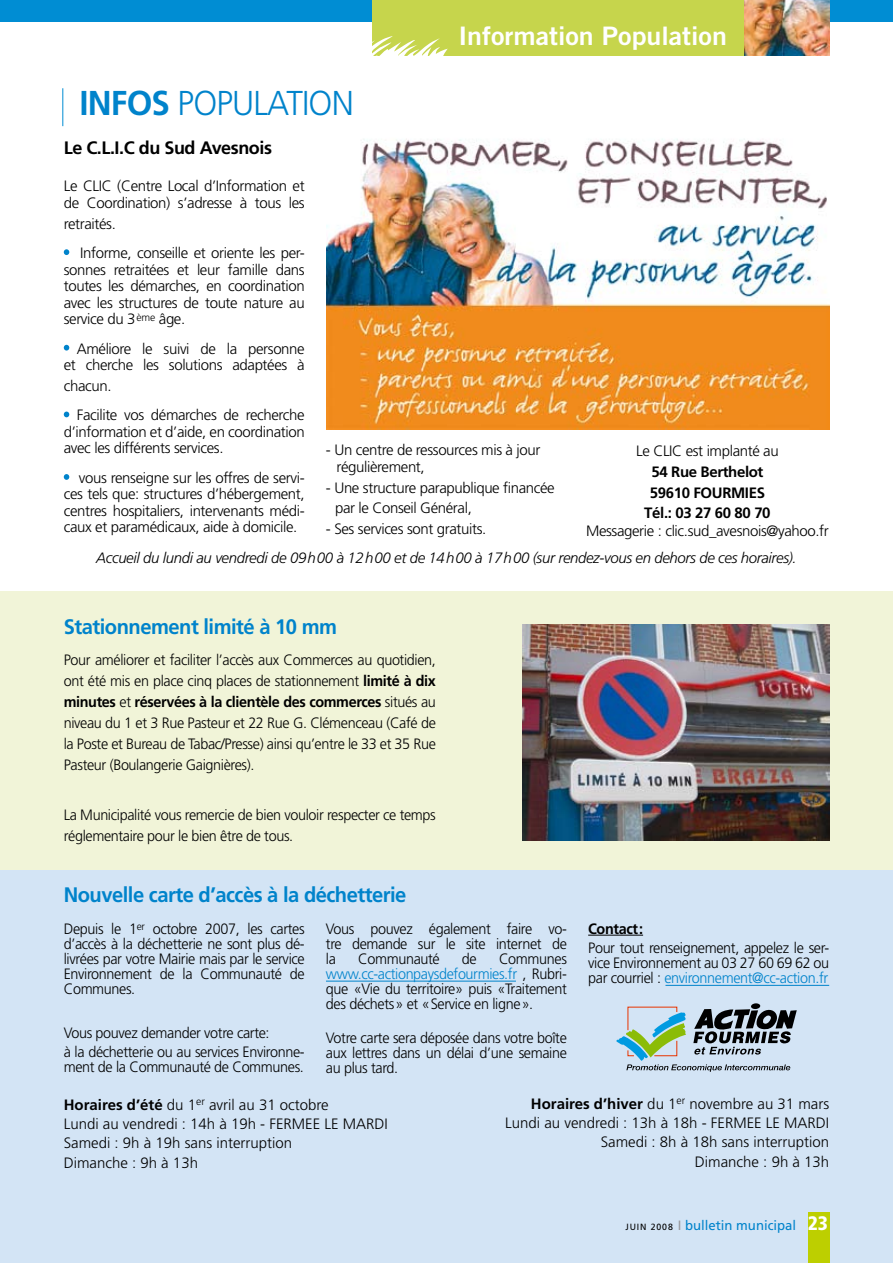
<style>
.page{position:relative;width:893px;height:1263px;background:#fff}
.page>*{position:absolute;margin:0;border:0;box-sizing:border-box;transform-origin:0 0}
.t1{font:300 34.5px "Frutiger";letter-spacing:-.025em;color:#0083cb;scale:.96 1}
.t2{font:25.5px "Trade Gothic Bold Two";color:#fff;scale:1.05 1}
.t3{font:700 21px "Frutiger";letter-spacing:-.025em;color:#0083cb;scale:.96 1}
.t4{font:700 18px "Frutiger";letter-spacing:-.025em;color:#000}
.t5{font:300 15px/15px "Frutiger";letter-spacing:-.025em;color:#000;text-align:justify;scale:.96 1}
.t6{font:300 15px/16.5px "Frutiger";letter-spacing:-.025em;color:#000}
.t7{font:300 15px/19.2px "Frutiger";color:#000}
.t8{font:italic 300 15px "Frutiger";letter-spacing:-.025em;color:#000}
.t9{font:700 15px/20.7px "Frutiger";letter-spacing:-.025em;color:#000;text-align:center}
.t10{font:700 15px "Frutiger";letter-spacing:-.025em;color:#000;scale:.96 1}
.t11{font:13.5px "Frutiger";color:#0083cb}
.s1{font-weight:700}
.s2{color:#0083cb}
.s3{font-size:9px;color:#000}
.s4{color:#97979b}
.s5{font-weight:900;font-stretch:condensed;font-size:19.5px;color:#fff}
</style>
<div class="page">
<img style="left:326px;top:139px;width:504px;height:291px">
<div style="left:0;top:870px;width:893px;height:393px;background:#d3e4f5"></div>
<div style="left:808px;top:1212px;width:21px;height:51px;background:#bdcf00"></div>
<div style="left:0;top:0;width:893px;height:22px;background:#008dd3"></div>
<div style="left:372px;top:0;width:446px;height:55px;background:#c6d54c"></div>
<svg style="left:372px;top:36px;width:76px;height:20px"></svg>
<hr style="left:62px;top:88px;width:1px;height:38px;background:#008dd3">
<div style="left:751px;top:1003px;width:9px;height:6px;background:#000;border-radius:50%"></div>
<svg style="left:616px;top:1006px;width:181px;height:66px"></svg>
<svg style="left:64px;top:249px;width:5px;height:6px"></svg>
<svg style="left:64px;top:345px;width:5px;height:6px"></svg>
<svg style="left:64px;top:412px;width:5px;height:5px"></svg>
<svg style="left:64px;top:474px;width:5px;height:6px"></svg>
<hr style="left:588px;top:935px;width:55px;height:1px;background:#000">
<img style="left:744px;top:0;width:85px;height:55px">
<div style="left:0;top:592px;width:893px;height:278px;background:#f1f4d8"></div>
<img style="left:523px;top:624px;width:306px;height:216px">
<hr style="left:665px;top:985px;width:164px;height:1px;background:#0083cb">
<hr style="left:326px;top:981px;width:190px;height:1px;background:#0083cb">
<h2 class="t2" style="left:458px;top:20px;width:257px">Information Population</h2>
<h1 class="t1" style="left:80px;top:83px;width:287px"><span class="s1">INFOS</span> POPULATION</h1>
<p class="t4" style="left:64px;top:137px;width:210px">Le C.L.I.C du Sud Avesnois</p>
<p class="t6" style="left:64px;top:178px;width:242px">Le CLIC (Centre Local d’Information et de Coordination) s’adresse à tous les</p>
<p class="t6" style="left:80px;top:209px;width:226px;line-height:29.5px;text-indent:-16px">retraités.<br>Informe, conseille et oriente les per-</p>
<p class="t6" style="left:64px;top:261px;width:242px;text-align:justify">sonnes retraitées et leur famille dans toutes les démarches, en coordination avec les structures de toute nature au service du 3<sup>ème</sup> âge.</p>
<p class="t6" style="left:64px;top:340px;width:242px;text-align:right">Améliore le suivi de la personne et cherche les solutions adaptées à</p>
<p class="t6" style="left:77px;top:371px;width:229px;line-height:29.5px;text-indent:-13px">chacun.<br>Facilite vos démarches de recherche</p>
<p class="t6" style="left:64px;top:423px;width:242px">d’information et d’aide, en coordination avec les différents services.</p>
<p class="t6" style="left:64px;top:469px;width:242px;text-align:justify;text-indent:15px">vous renseigne sur les offres de servi&shy;ces tels que: structures d’hébergement, centres hospitaliers, intervenants médi&shy;caux et paramédicaux, aide à domicile.</p>
<p class="t6" style="left:337px;top:442px;width:205px;text-indent:-11px">- Un centre de ressources mis à jour régulièrement,</p>
<p class="t6" style="left:335px;top:477px;width:221px;line-height:20.7px;text-indent:-9px">- Une structure parapublique financée par le Conseil Général,</p>
<p class="t6" style="left:326px;top:521px;width:162px">- Ses services sont gratuits.</p>
<p class="t6" style="left:636px;top:442px;width:144px">Le CLIC est implanté au</p>
<p class="t9" style="left:644px;top:461px;width:128px">54 Rue Berthelot<br>59610 FOURMIES<br>Tél.: 03 27 60 80 70</p>
<p class="t6" style="left:586px;top:523px;width:244px">Messagerie : clic.sud_avesnois@yahoo.fr</p>
<p class="t8" style="left:96px;top:549px;width:702px">Accueil du lundi au vendredi de 09h00 à 12h00 et de 14h00 à 17h00 (sur rendez-vous en dehors de ces horaires).</p>
<h3 class="t3" style="left:64px;top:614px;width:286px">Stationnement limité à 10 mm</h3>
<p class="t5" style="left:64px;top:649px;width:389px;line-height:21px">Pour améliorer et faciliter l’accès aux Commerces au quotidien, ont été mis en place cinq places de stationnement <span class="s1">limité à dix minutes</span> et <span class="s1">réservées à la clientèle des commerces</span> situés au niveau du 1 et 3 Rue Pasteur et 22 Rue G. Clémenceau (Café de la Poste et Bureau de Tabac/Presse) ainsi qu’entre le 33 et 35 Rue Pasteur (Boulangerie Gaignières).</p>
<p class="t5" style="left:64px;top:804px;width:389px;line-height:21px">La Municipalité vous remercie de bien vouloir respecter ce temps réglementaire pour le bien être de tous.</p>
<h3 class="t3" style="left:64px;top:882px;width:359px">Nouvelle carte d’accès à la déchetterie</h3>
<p class="t5" style="left:64px;top:921px;width:252px">Depuis le 1<sup>er</sup> octobre 2007, les cartes d’accès à la déchetterie ne sont plus dé&shy;livrées par votre Mairie mais par le service Environnement de la Communauté de Communes.</p>
<p class="t5" style="left:64px;top:1023px;width:252px;line-height:19.2px">Vous pouvez demander votre carte:<br>à la déchetterie ou au services Environne-</p>
<p class="t5" style="left:64px;top:1059px;width:252px">ment de la Communauté de Communes.</p>
<p class="t5" style="left:326px;top:921px;width:252px">Vous pouvez également faire vo&shy;tre demande sur le site internet de la</p>
<p class="t5" style="left:358px;top:951px;width:86px">Communauté</p>
<p class="t5" style="left:462px;top:951px;width:17px">de</p>
<p class="t5" style="left:326px;top:951px;width:252px;text-indent:173px">Communes <span class="s2">www.cc-actionpaysdefourmies.fr</span> , Rubri&shy;que «Vie du territoire» puis «Traitement des déchets» et «Service en ligne».</p>
<p class="t5" style="left:326px;top:1030px;width:252px">Votre carte sera déposée dans votre boîte aux lettres dans un délai d’une semaine au plus tard.</p>
<p class="t10" style="left:588px;top:920px;width:59px">Contact:</p>
<p class="t5" style="left:588px;top:940px;width:253px">Pour tout renseignement, appelez le ser&shy;vice Environnement au 03 27 60 69 62 ou par courriel : <span class="s2">environnement@cc-action.fr</span></p>
<p class="t7" style="left:64px;top:1095px;width:325px"><span class="s1">Horaires d’été</span> du 1<sup>er</sup> avril au 31 octobre<br>Lundi au vendredi : 14h à 19h - FERMEE LE MARDI Samedi : 9h à 19h sans interruption<br>Dimanche : 9h à 13h</p>
<p class="t7" style="left:505px;top:1094px;width:326px;text-align:right"><span class="s1">Horaires d’hiver</span> du 1<sup>er</sup> novembre au 31 mars Lundi au vendredi : 13h à 18h - FERMEE LE MARDI Samedi : 8h à 18h sans interruption<br>Dimanche : 9h à 13h</p>
<p class="t11" style="left:625px;top:1217px;width:204px"><span class="s3">JUIN 2008</span> <span class="s4">I</span> bulletin municipal <span class="s5">23</span></p>
</div>
